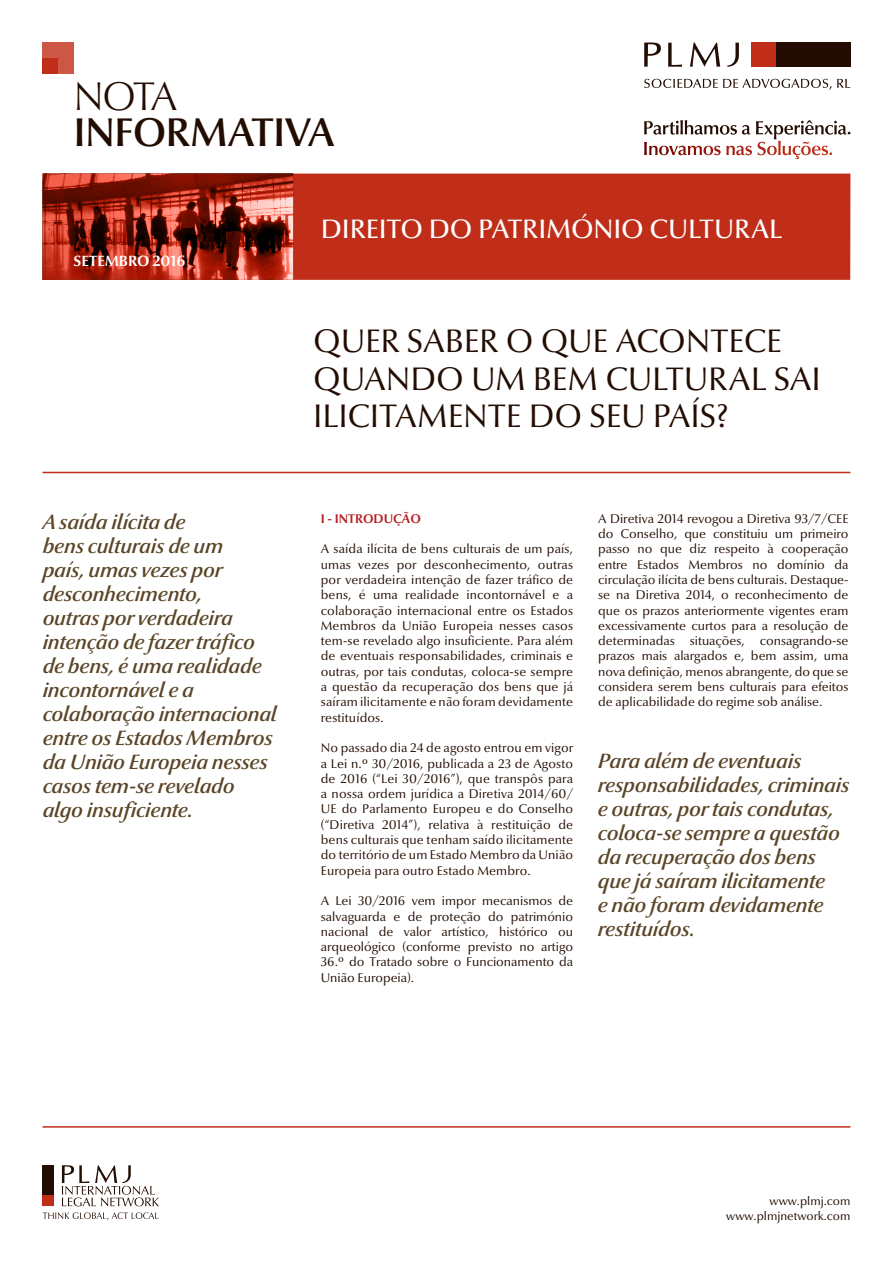
<style>
.page{position:relative;width:893px;height:1263px;background:#fff}
.page>*{position:absolute;margin:0;border:0;box-sizing:border-box;transform-origin:0 0}
.t1{font:600 40.5px "Optima Nova LT";letter-spacing:-.02em;color:#230d02}
.t2{font:300 40.5px "Optima Nova LT";color:#230d02}
.t3{font:33px/37.5px "Optima Nova LT";letter-spacing:-.005em;color:#230d02}
.t4{font:27px "Optima Nova LT Medium Os F";letter-spacing:-.005em;color:#fff}
.t5{font:italic 600 21px/24px "Optima Nova LT";letter-spacing:-.01em;color:#5a4527}
.t6{font:700 15px "Optima Nova LT";color:#fff}
.Corpo{font:12.75px/15.3px "Optima Nova LT";letter-spacing:.005em;color:#230d02;text-align:justify}
.Corpo-2{font:700 12.75px "Optima Nova LT";color:#ba2024}
.t7{font:12px "Optima Nova LT";color:#230d02}
</style>
<div class="page">
<div style="left:43px;top:174px;width:807px;height:106px;background:#c02d19"></div>
<hr style="left:43px;top:472px;width:807px;height:1px;background:#c02d19">
<div style="left:42px;top:43px;width:32px;height:31px;background:#cc5747"></div>
<div style="left:42px;top:58px;width:16px;height:16px;background:#c02d19"></div>
<div style="left:775px;top:43px;width:75px;height:24px;background:#230d02"></div>
<div style="left:751px;top:43px;width:24px;height:24px;background:#c02d19"></div>
<svg style="left:644px;top:43px;width:95px;height:24px"></svg>
<svg style="left:644px;top:79px;width:187px;height:11px"></svg>
<svg style="left:837px;top:79px;width:13px;height:9px"></svg>
<svg style="left:644px;top:120px;width:206px;height:35px"></svg>
<svg style="left:43px;top:174px;width:250px;height:106px"></svg>
<div style="left:43px;top:1194px;width:11px;height:12px;background:#c02d19"></div>
<div style="left:43px;top:1165px;width:11px;height:29px;background:#230d02"></div>
<svg style="left:62px;top:1165px;width:97px;height:41px"></svg>
<svg style="left:43px;top:1212px;width:116px;height:8px"></svg>
<hr style="left:43px;top:1126px;width:807px;height:2px;background:#c02d19">
<p class="t2" style="left:74px;top:73px;width:105px">NOTA</p>
<p class="t1" style="left:74px;top:108px;width:263px">INFORMATIVA</p>
<p class="t6" style="left:74px;top:252px;width:113px">SETEMBRO 2016</p>
<p class="t5" style="left:43px;top:511px;width:236px">A saída ilícita de<br>bens culturais de um<br>país, umas vezes por desconhecimento,<br>outras por verdadeira intenção de fazer tráfico de bens, é uma realidade incontornável e a colaboração internacional entre os Estados Membros da União Europeia nesses casos tem-se revelado algo insuficiente.</p>
<p class="t4" style="left:321px;top:213px;width:463px">DIREITO DO PATRIMÓNIO CULTURAL</p>
<p class="t3" style="left:313px;top:323px;width:509px">QUER SABER O QUE ACONTECE<br>QUANDO UM BEM CULTURAL SAI<br>ILICITAMENTE DO SEU PAÍS?</p>
<p class="Corpo-2" style="left:321px;top:511px;width:102px">I - INTRODUÇÃO</p>
<p class="Corpo" style="left:321px;top:542px;width:254px">A saída ilícita de bens culturais de um país, umas vezes por desconhecimento, outras por verdadeira intenção de fazer tráfico de bens, é uma realidade incontornável e a colaboração internacional entre os Estados Membros da União Europeia nesses casos tem-se revelado algo insuficiente. Para além de eventuais responsabilidades, criminais e outras, por tais condutas, coloca-se sempre a questão da recuperação dos bens que já saíram ilicitamente e não foram devidamente restituídos.</p>
<p class="Corpo" style="left:321px;top:740px;width:254px">No passado dia 24 de agosto entrou em vigor a Lei n.º 30/2016, publicada a 23 de Agosto de 2016 (“Lei 30/2016”), que transpôs para a nossa ordem jurídica a Diretiva 2014/60/ UE do Parlamento Europeu e do Conselho (“Diretiva 2014”), relativa à restituição de bens culturais que tenham saído ilicitamente do território de um Estado Membro da União Europeia para outro Estado Membro.</p>
<p class="Corpo" style="left:321px;top:893px;width:254px">A Lei 30/2016 vem impor mecanismos de salvaguarda e de proteção do património nacional de valor artístico, histórico ou arqueológico (conforme previsto no artigo 36.º do Tratado sobre o Funcionamento da União Europeia).</p>
<p class="Corpo" style="left:598px;top:511px;width:252px">A Diretiva 2014 revogou a Diretiva 93/7/CEE do Conselho, que constituiu um primeiro passo no que diz respeito à cooperação entre Estados Membros no domínio da circulação ilícita de bens culturais. Destaque&shy;se na Diretiva 2014, o reconhecimento de que os prazos anteriormente vigentes eram excessivamente curtos para a resolução de determinadas situações, consagrando-se prazos mais alargados e, bem assim, uma nova definição, menos abrangente, do que se considera serem bens culturais para efeitos de aplicabilidade do regime sob análise.</p>
<p class="t5" style="left:598px;top:749px;width:253px">Para além de eventuais responsabilidades, criminais e outras, por tais condutas, coloca-se sempre a questão da recuperação dos bens que já saíram ilicitamente<br>e não foram devidamente restituídos.</p>
<p class="t7" style="left:769px;top:1194px;width:82px">www.plmj.com</p>
<p class="t7" style="left:726px;top:1209px;width:126px">www.plmjnetwork.com</p>
</div>
